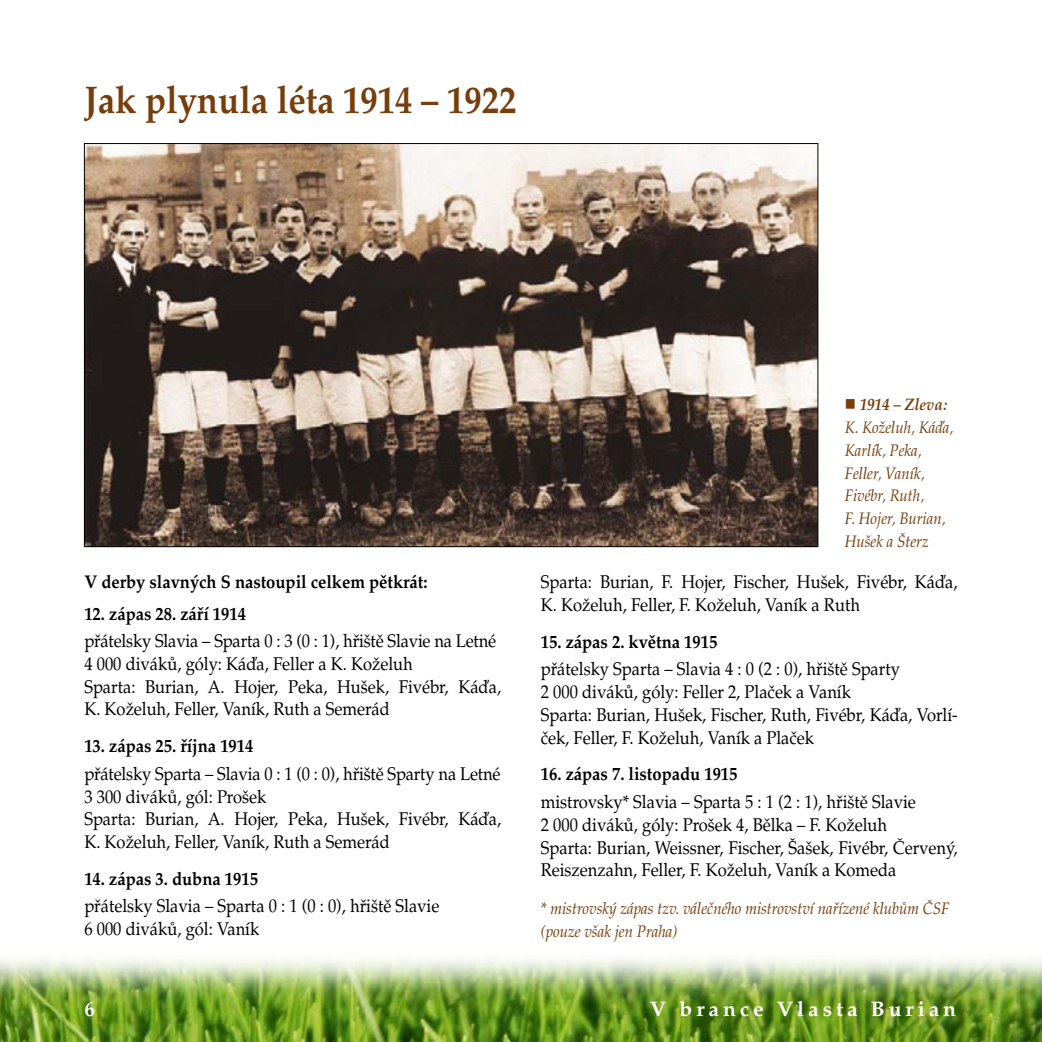
<style>
.page{position:relative;width:1042px;height:1042px;background:#fff}
.page>*{position:absolute;margin:0;border:0;box-sizing:border-box;transform-origin:0 0}
.t1{font:700 38.5px "Palatino CE";color:#773d0b;scale:.9 1}
.t2{font:700 21px "Palatino CE";letter-spacing:.19em;color:#fff}
.t3{font:18.38px/22.8px "Palatino CE";color:#000;scale:.9 1}
.t4{font:700 18.38px "Palatino CE";color:#000;scale:.9 1}
.t5{font:italic 16.62px/22.8px "Palatino CE";color:#773d0b;scale:.9 1}
.s1{font-weight:700}
</style>
<div class="page">
<img style="left:0;top:959px;width:1042px;height:83px">
<img style="left:86px;top:145px;width:730px;height:400px">
<h1 class="t1" style="left:84px;top:77px;width:482px">Jak plynula léta 1914 – 1922</h1>
<p class="t4" style="left:84px;top:571px;width:383px">V derby slavných S nastoupil celkem pětkrát:</p>
<p class="t4" style="left:84px;top:603px;width:181px">12. zápas 28. září 1914</p>
<p class="t3" style="left:84px;top:630px;width:465px">přátelsky Slavia – Sparta 0 : 3 (0 : 1), hřiště Slavie na Letné 4 000 diváků, góly: Káďa, Feller a K. Koželuh<br>Sparta: Burian, A. Hojer, Peka, Hušek, Fivébr, Káďa, K. Koželuh, Feller, Vaník, Ruth a Semerád</p>
<p class="t4" style="left:84px;top:735px;width:189px">13. zápas 25. října 1914</p>
<p class="t3" style="left:84px;top:762px;width:465px">přátelsky Sparta – Slavia 0 : 1 (0 : 0), hřiště Sparty na Letné 3 300 diváků, gól: Prošek<br>Sparta: Burian, A. Hojer, Peka, Hušek, Fivébr, Káďa, K. Koželuh, Feller, Vaník, Ruth a Semerád</p>
<p class="t4" style="left:84px;top:868px;width:194px">14. zápas 3. dubna 1915</p>
<p class="t3" style="left:84px;top:895px;width:396px">přátelsky Slavia – Sparta 0 : 1 (0 : 0), hřiště Slavie<br>6 000 diváků, gól: Vaník</p>
<p class="t5" style="left:845px;top:394px;width:122px">■ <span class="s1">1914 – Zleva:<br></span>K. Koželuh, Káďa,<br>Karlík, Peka,<br>Feller, Vaník,<br>Fivébr, Ruth,<br>F. Hojer, Burian,<br>Hušek a Šterz</p>
<p class="t3" style="left:541px;top:571px;width:465px">Sparta: Burian, F. Hojer, Fischer, Hušek, Fivébr, Káďa,<br>K. Koželuh, Feller, F. Koželuh, Vaník a Ruth</p>
<p class="t4" style="left:541px;top:631px;width:197px">15. zápas 2. května 1915</p>
<p class="t3" style="left:541px;top:658px;width:464px">přátelsky Sparta – Slavia 4 : 0 (2 : 0), hřiště Sparty<br>2 000 diváků, góly: Feller 2, Plaček a Vaník<br>Sparta: Burian, Hušek, Fischer, Ruth, Fivébr, Káďa, Vorlí&shy;ček, Feller, F. Koželuh, Vaník a Plaček</p>
<p class="t4" style="left:541px;top:763px;width:220px">16. zápas 7. listopadu 1915</p>
<p class="t3" style="left:541px;top:791px;width:464px">mistrovsky* Slavia – Sparta 5 : 1 (2 : 1), hřiště Slavie<br>2 000 diváků, góly: Prošek 4, Bělka – F. Koželuh<br>Sparta: Burian, Weissner, Fischer, Šašek, Fivébr, Červený, Reiszenzahn, Feller, F. Koželuh, Vaník a Komeda</p>
<p class="t5" style="left:541px;top:897px;width:455px">* mistrovský zápas tzv. válečného mistrovství nařízené klubům ČSF (pouze však jen Praha)</p>
<p class="t2" style="left:84px;top:997px;width:12px">6</p>
<p class="t2" style="left:650px;top:997px;width:308px">V brance Vlasta Burian</p>
</div>
